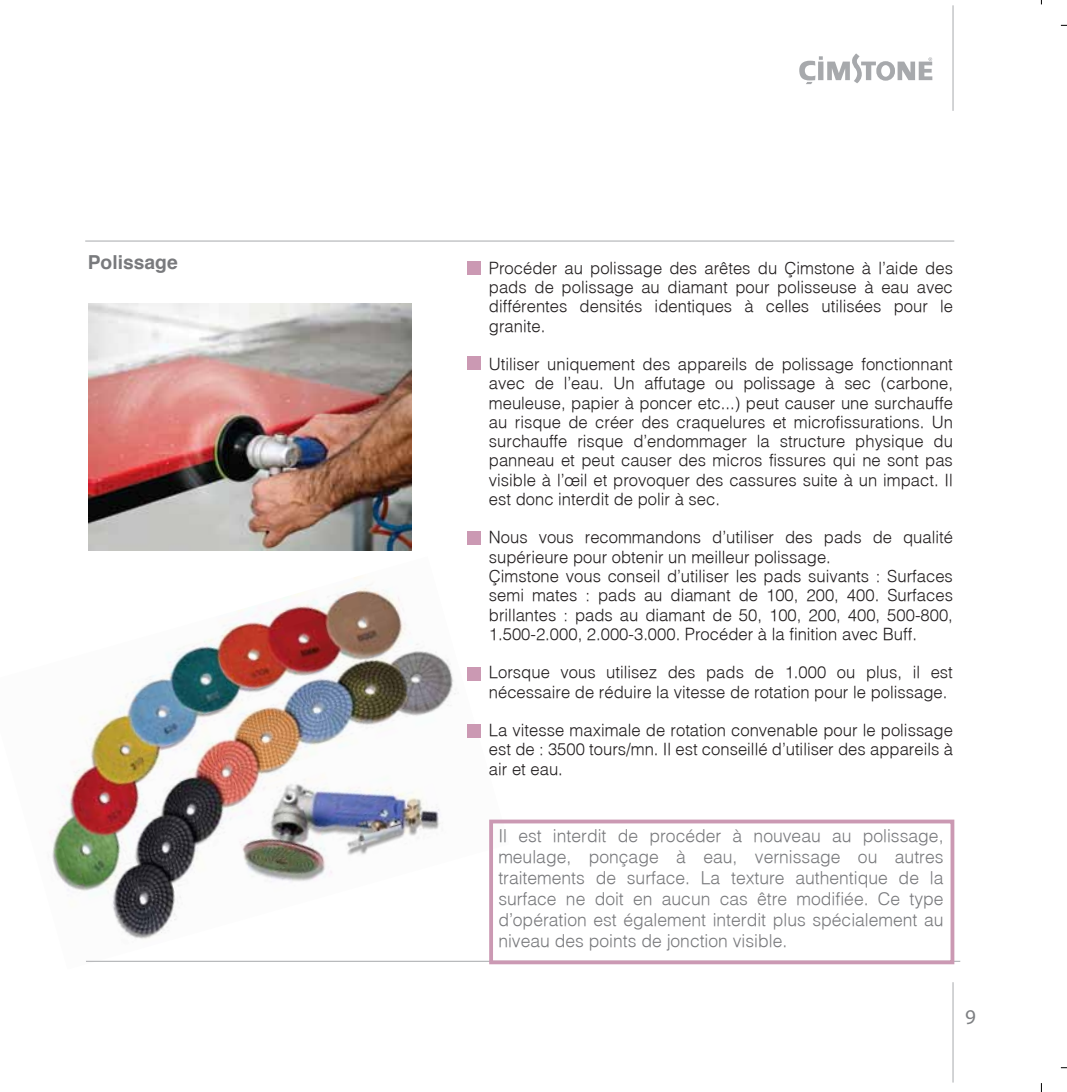
<style>
.page{position:relative;width:1067px;height:1092px;background:#fff}
.page>*{position:absolute;margin:0;border:0;box-sizing:border-box;transform-origin:0 0}
.t1{font:21px "Myriad Pro";color:#7e8083}
.t2{font:700 19.25px "Helvetica";color:#797a7d}
.t3{font:300 17.5px/21px "Helvetica";color:#797a7d;text-align:justify}
.t4{font:300 16.62px/19.2px "Helvetica";color:#231f20;text-align:justify}
</style>
<div class="page">
<img style="left:50px;top:576px;width:459px;height:389px">
<hr style="left:952px;top:5px;width:1px;height:106px;background:#a7a9ac">
<hr style="left:952px;top:982px;width:1px;height:100px;background:#a7a9ac">
<div style="left:467px;top:261px;width:13px;height:13px;background:#cb99b3"></div>
<div style="left:467px;top:356px;width:13px;height:13px;background:#cb99b3"></div>
<div style="left:467px;top:531px;width:13px;height:13px;background:#cb99b3"></div>
<div style="left:467px;top:724px;width:13px;height:13px;background:#cb99b3"></div>
<div style="left:467px;top:667px;width:13px;height:13px;background:#cb99b3"></div>
<hr style="left:85px;top:240px;width:869px;height:1px;background:#a7a9ac">
<hr style="left:86px;top:960px;width:874px;height:1px;background:#a7a9ac">
<img style="left:88px;top:303px;width:323px;height:248px">
<svg style="left:799px;top:53px;width:133px;height:31px"></svg>
<div style="left:489px;top:819px;width:465px;height:145px;border:4px solid #cb99b3"></div>
<p class="t2" style="left:88px;top:249px;width:91px">Polissage</p>
<p class="t4" style="left:489px;top:258px;width:465px">Procéder au polissage des arêtes du Çimstone à l’aide des pads de polissage au diamant pour polisseuse à eau avec différentes densités identiques à celles utilisées pour le granite.</p>
<p class="t4" style="left:489px;top:354px;width:465px">Utiliser uniquement des appareils de polissage fonctionnant avec de l’eau. Un affutage ou polissage à sec (carbone, meuleuse, papier à poncer etc...) peut causer une surchauffe au risque de créer des craquelures et microfissurations. Un surchauffe risque d’endommager la structure physique du panneau et peut causer des micros fissures qui ne sont pas visible à l’œil et provoquer des cassures suite à un impact. Il est donc interdit de polir à sec.</p>
<p class="t4" style="left:489px;top:527px;width:465px;text-align:left">Nous vous recommandons d’utiliser des pads de qualité supérieure pour obtenir un meilleur polissage.<br>Çimstone vous conseil d’utiliser les pads suivants : Surfaces semi mates : pads au diamant de 100, 200, 400. Surfaces brillantes : pads au diamant de 50, 100, 200, 400, 500-800, 1.500-2.000, 2.000-3.000. Procéder à la finition avec Buff.</p>
<p class="t4" style="left:489px;top:662px;width:465px">Lorsque vous utilisez des pads de 1.000 ou plus, il est nécessaire de réduire la vitesse de rotation pour le polissage.</p>
<p class="t4" style="left:489px;top:720px;width:465px">La vitesse maximale de rotation convenable pour le polissage est de : 3500 tours/mn. Il est conseillé d’utiliser des appareils à air et eau.</p>
<p class="t3" style="left:498px;top:824px;width:447px">Il est interdit de procéder à nouveau au polissage, meulage, ponçage à eau, vernissage ou autres traitements de surface. La texture authentique de la surface ne doit en aucun cas être modifiée. Ce type d’opération est également interdit plus spécialement au niveau des points de jonction visible.</p>
<p class="t1" style="left:965px;top:1003px;width:12px">9</p>
</div>
